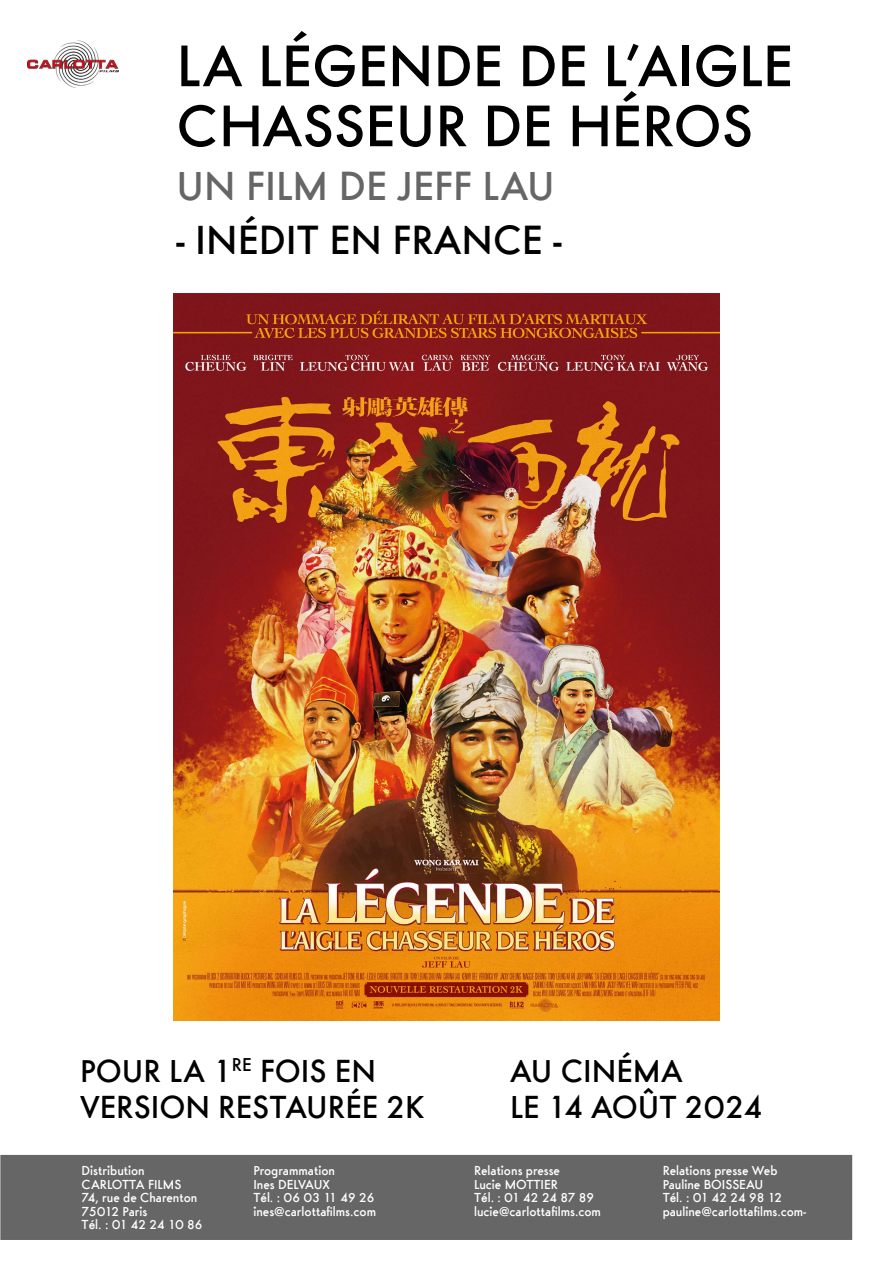
<style>
.page{position:relative;width:893px;height:1263px;background:#fff}
.page>*{position:absolute;margin:0;border:0;box-sizing:border-box;transform-origin:0 0}
.t1{font:500 60.9px/60px "Futura Ridendo";color:#000}
.t2{font:500 42.15px "Futura Ridendo";color:#000}
.t3{font:500 42.15px "Futura Ridendo";color:#656665}
.t4{font:500 33px/36px "Futura Ridendo";color:#000}
.t5{font:500 13.5px/13.5px "Futura Ridendo";color:#fff}
</style>
<div class="page">
<img style="left:28px;top:41px;width:91px;height:47px">
<img style="left:174px;top:294px;width:545px;height:727px">
<div style="left:1px;top:1156px;width:850px;height:83px;background:#666"></div>
<h1 class="t1" style="left:176px;top:35px;width:618px">LA LÉGENDE DE L’AIGLE<br>CHASSEUR DE HÉROS</h1>
<h2 class="t3" style="left:176px;top:161px;width:380px">UN FILM DE JEFF LAU</h2>
<h2 class="t2" style="left:176px;top:215px;width:387px">- INÉDIT EN FRANCE -</h2>
<h3 class="t4" style="left:80px;top:1052px;width:346px">POUR LA 1<sup>RE</sup> FOIS EN<br>VERSION RESTAURÉE 2K</h3>
<p class="t5" style="left:82px;top:1164px;width:122px">Distribution<br>CARLOTTA FILMS<br>74, rue de Charenton<br>75012 Paris<br>Tél. : 01 42 24 10 86</p>
<p class="t5" style="left:253px;top:1164px;width:124px">Programmation<br>Ines DELVAUX<br>Tél. : 06 03 11 49 26 ines@carlottafilms.com</p>
<h3 class="t4" style="left:510px;top:1052px;width:254px">AU CINÉMA<br>LE 14 AOÛT 2024</h3>
<p class="t5" style="left:474px;top:1164px;width:128px">Relations presse<br>Lucie MOTTIER<br>Tél. : 01 42 24 87 89 lucie@carlottafilms.com</p>
<p class="t5" style="left:663px;top:1164px;width:145px">Relations presse Web<br>Pauline BOISSEAU<br>Tél. : 01 42 24 98 12 pauline@carlottafilms.com-</p>
</div>
